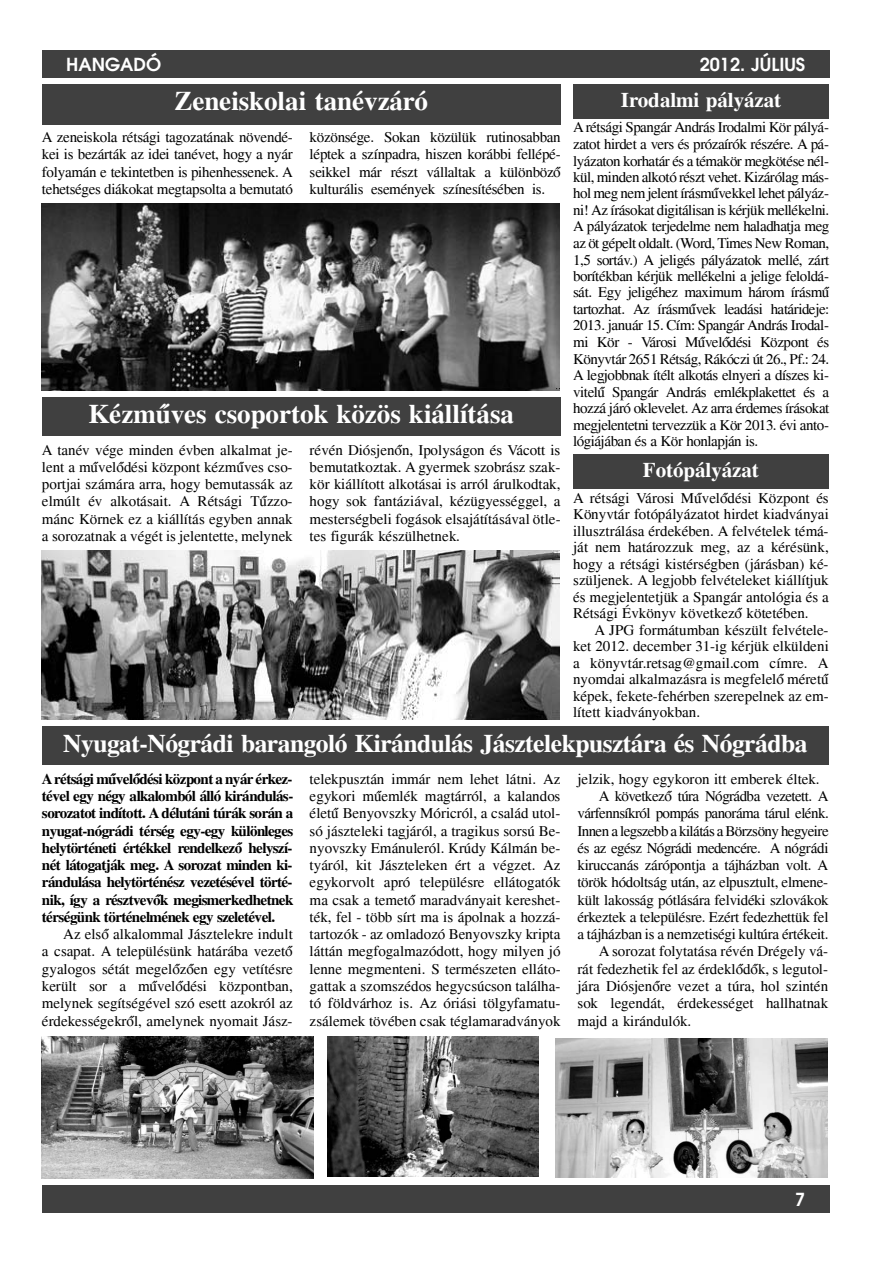
<style>
.page{position:relative;width:892px;height:1261px;background:#fff}
.page>*{position:absolute;margin:0;border:0;box-sizing:border-box;transform-origin:0 0}
.t1{font:700 27px "Times";color:#fff}
.t2{font:700 25.5px "Times";letter-spacing:-.02em;color:#fff}
.t3{font:700 21px "Times";letter-spacing:-.005em;color:#fff}
.t4{font:600 18px "Avant Garde";color:#fff}
.t5{font:15px/16.5px "Times";letter-spacing:-.015em;color:#000;text-align:justify}
.t6{font:700 15px/17.2px "Times";letter-spacing:-.035em;color:#000;text-align:justify}
.t7{font:15px "Times";letter-spacing:.005em;color:#000}
.t8{font:15px "Times";letter-spacing:-.04em;color:#000}
.t9{font:15px "Times";letter-spacing:-.035em;color:#000}
</style>
<div class="page">
<div style="left:42px;top:397px;width:518px;height:38px;background:#404040"></div>
<img style="left:42px;top:203px;width:517px;height:187px">
<div style="left:42px;top:85px;width:518px;height:40px;background:#404040"></div>
<div style="left:42px;top:726px;width:786px;height:38px;background:#404040"></div>
<div style="left:573px;top:84px;width:255px;height:34px;background:#404040"></div>
<img style="left:42px;top:551px;width:517px;height:168px">
<img style="left:327px;top:1036px;width:211px;height:140px">
<img style="left:555px;top:1038px;width:272px;height:139px">
<img style="left:42px;top:1036px;width:271px;height:142px">
<div style="left:573px;top:454px;width:255px;height:35px;background:#404040"></div>
<div style="left:42px;top:50px;width:787px;height:27px;background:#404040"></div>
<div style="left:42px;top:1185px;width:787px;height:27px;background:#404040"></div>
<p class="t4" style="left:66px;top:53px;width:97px">HANGADÓ</p>
<p class="t4" style="left:699px;top:53px;width:107px">2012. JÚLIUS</p>
<h1 class="t1" style="left:174px;top:86px;width:255px">Zeneiskolai tanévzáró</h1>
<p class="t5" style="left:42px;top:128px;width:252px;line-height:17.1px">A zeneiskola rétsági tagozatának növendé&shy;kei is bezárták az idei tanévet, hogy a nyár folyamán e tekintetben is pihenhessenek. A tehetséges diákokat megtapsolta a bemutató</p>
<p class="t5" style="left:309px;top:128px;width:253px;line-height:17.1px">közönsége. Sokan közülük rutinosabban léptek a színpadra, hiszen korábbi fellépé&shy;seikkel már részt vállaltak a különböz´´o kulturális események színesítésében is.</p>
<h1 class="t1" style="left:88px;top:398px;width:427px">Kézm´´uves csoportok közös kiállítása</h1>
<p class="t5" style="left:42px;top:441px;width:252px;line-height:17.2px">A tanév vége minden évben alkalmat je&shy;lent a m´´uvel´´odési központ kézm´´uves cso&shy;portjai számára arra, hogy bemutassák az elmúlt év alkotásait. A Rétsági T´´uzzo&shy;mánc Körnek ez a kiállítás egyben annak a sorozatnak a végét is jelentette, melynek</p>
<p class="t5" style="left:309px;top:441px;width:252px;line-height:17.2px">révén Diósjen´´on, Ipolyságon és Vácott is bemutatkoztak. A gyermek szobrász szak&shy;kör kiállított alkotásai is arról árulkodtak, hogy sok fantáziával, kézügyességgel, a mesterségbeli fogások elsajátításával ötle&shy;tes figurák készülhetnek.</p>
<h3 class="t3" style="left:620px;top:88px;width:162px">Irodalmi pályázat</h3>
<p class="t5" style="left:573px;top:119px;width:258px">A rétsági Spangár András Irodalmi Kör pályá&shy;zatot hirdet a vers és prózaírók részére. A pá&shy;lyázaton korhatár és a témakör megkötése nél&shy;kül, minden alkotó részt vehet. Kizárólag más&shy;hol meg nem jelent írásm´´uvekkel lehet pályáz&shy;ni! Az írásokat digitálisan is kérjük mellékelni.<br>A pályázatok terjedelme nem haladhatja meg az öt gépelt oldalt. (Word, Times New Roman, 1,5 sortáv.) A jeligés pályázatok mellé, zárt borítékban kérjük mellékelni a jelige feloldá&shy;sát. Egy jeligéhez maximum három írásm´´u tartozhat. Az írásm´´uvek leadási határideje:<br>2013. január 15. Cím: Spangár András Irodal&shy;mi Kör - Városi M´´uvel´´odési Központ és Könyvtár 2651 Rétság, Rákóczi út 26., Pf.: 24.<br>A legjobbnak ítélt alkotás elnyeri a díszes ki&shy;vitel´´u Spangár András emlékplakettet és a hozzá járó oklevelet. Az arra érdemes írásokat megjelentetni tervezzük a Kör 2013. évi anto&shy;lógiájában és a Kör honlapján is.</p>
<h3 class="t3" style="left:642px;top:458px;width:118px">Fotópályázat</h3>
<p class="t5" style="left:573px;top:489px;width:257px">A rétsági Városi M´´uvel´´odési Központ és Könyvtár fotópályázatot hirdet kiadványai illusztrálása érdekében. A felvételek témá&shy;ját nem határozzuk meg, az a kérésünk, hogy a rétsági kistérségben (járásban) ké&shy;szüljenek. A legjobb felvételeket kiállítjuk és megjelentetjük a Spangár antológia és a Rétsági Évkönyv következ´´o kötetében.</p>
<p class="t5" style="left:573px;top:621px;width:257px;text-indent:21px">A JPG formátumban készült felvétele&shy;ket 2012. december 31-ig kérjük elküldeni a könyvtár.retsag@gmail.com címre. A nyomdai alkalmazásra is megfelel´´o méret´´u képek, fekete-fehérben szerepelnek az em&shy;lített kiadványokban.</p>
<h2 class="t2" style="left:63px;top:729px;width:745px">Nyugat-Nógrádi barangoló Kirándulás Jásztelekpusztára és Nógrádba</h2>
<p class="t6" style="left:42px;top:770px;width:253px">A rétsági m´´uvel´´odési központ a nyár érkez&shy;tével egy négy alkalomból álló kirándulás&shy;sorozatot indított. A délutáni túrák során a nyugat-nógrádi térség egy-egy különleges helytörténeti értékkel rendelkez´´o helyszí&shy;nét látogatják meg. A sorozat minden ki&shy;rándulása helytörténész vezetésével törté&shy;nik, így a résztvev´´ok megismerkedhetnek térségünk történelmének egy szeletével.</p>
<p class="t5" style="left:42px;top:925px;width:252px;line-height:17.2px;text-indent:21px">Az els´´o alkalommal Jásztelekre indult a csapat. A településünk határába vezet´´o gyalogos sétát megel´´oz´´oen egy vetítésre került sor a m´´uvel´´odési központban, melynek segítségével szó esett azokról az érdekességekr´´ol, amelynek nyomait Jász-</p>
<p class="t5" style="left:309px;top:770px;width:252px;line-height:17.2px">telekpusztán immár nem lehet látni. Az egykori m´´uemlék magtárról, a kalandos élet´´u Benyovszky Móricról, a család utol&shy;só jászteleki tagjáról, a tragikus sorsú Be&shy;nyovszky Emánuleról. Krúdy Kálmán be&shy;tyáról, kit Jászteleken ért a végzet. Az egykorvolt apró településre ellátogatók ma csak a temet´´o maradványait kereshet&shy;ték, fel - több sírt ma is ápolnak a hozzá&shy;tartozók - az omladozó Benyovszky kripta láttán megfogalmazódott, hogy milyen jó lenne megmenteni. S természeten elláto&shy;gattak a szomszédos hegycsúcson találha&shy;tó földvárhoz is. Az óriási tölgyfamatu&shy;zsálemek tövében csak téglamaradványok</p>
<p class="t7" style="left:577px;top:770px;width:243px">jelzik, hogy egykoron itt emberek éltek.</p>
<p class="t9" style="left:598px;top:787px;width:231px">A következ´´o túra Nógrádba vezetett. A</p>
<p class="t8" style="left:577px;top:804px;width:253px">várfennsíkról pompás panoráma tárul elénk.</p>
<p class="t8" style="left:577px;top:822px;width:253px">Innen a legszebb a kilátás a Börzsöny hegyeire</p>
<p class="t9" style="left:577px;top:839px;width:252px">és az egész Nógrádi medencére. A nógrádi</p>
<p class="t5" style="left:577px;top:857px;width:252px">kiruccanás zárópontja a tájházban volt. A</p>
<p class="t5" style="left:577px;top:873px;width:252px">török hódoltság után, az elpusztult, elmene-</p>
<p class="t5" style="left:577px;top:891px;width:252px">kült lakosság pótlására felvidéki szlovákok</p>
<p class="t5" style="left:577px;top:908px;width:252px">érkeztek a településre. Ezért fedezhettük fel</p>
<p class="t5" style="left:577px;top:925px;width:252px">a tájházban is a nemzetiségi kultúra értékeit.</p>
<p class="t7" style="left:598px;top:942px;width:231px">A sorozat folytatása révén Drégely vá-</p>
<p class="t7" style="left:577px;top:960px;width:252px">rát fedezhetik fel az érdekl´´od´´ok, s legutol-</p>
<p class="t5" style="left:577px;top:977px;width:252px">jára Diósjen´´ore vezet a túra, hol szintén</p>
<p class="t7" style="left:577px;top:994px;width:252px">sok legendát, érdekességet hallhatnak</p>
<p class="t7" style="left:577px;top:1011px;width:115px">majd a kirándulók.</p>
<p class="t4" style="left:795px;top:1188px;width:12px">7</p>
</div>
